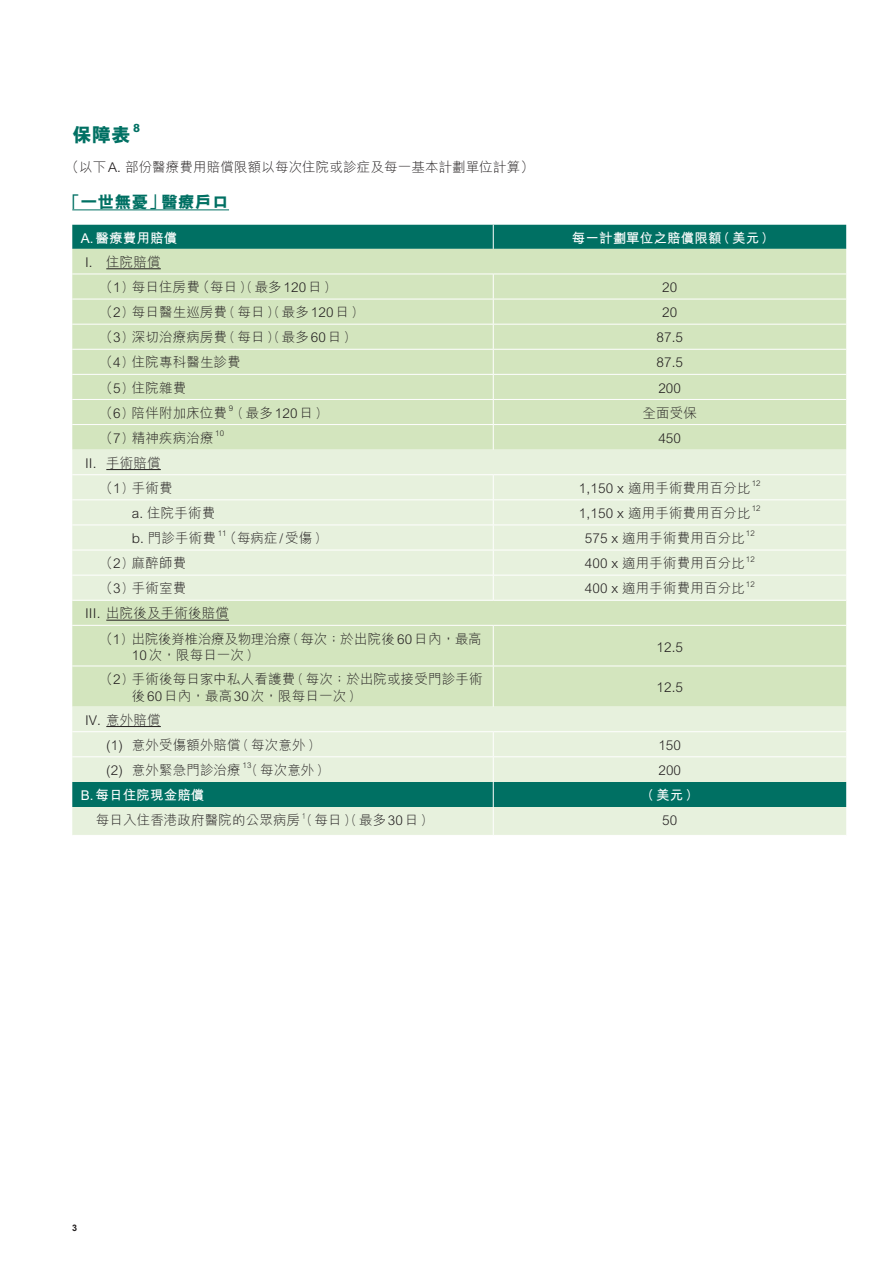
<style>
.page{position:relative;width:893px;height:1263px;background:#fff}
.page>*{position:absolute;margin:0;border:0;box-sizing:border-box;transform-origin:0 0}
.t1{font:800 19.5px "M Hei HK";color:#007063}
.t2{font:800 16.5px "M Hei HK";letter-spacing:.025em;color:#007063}
.t3{font:300 13.5px/25px "M Hei HK";letter-spacing:.01em;color:#231f20}
.t4{font:700 13.5px "M Hei HK";letter-spacing:.01em;color:#fff}
.t5{font:800 11.4px "M Hei HK";color:#007063}
.t6{font:700 9px "Arial";color:#231f20}
.t7{font:300 7.8px "M Hei HK";letter-spacing:.01em;color:#231f20}
</style>
<div class="page">
<hr style="left:72px;top:209px;width:157px;height:1px;background:#007063">
<div style="left:72px;top:225px;width:774px;height:24px;background:#007063"></div>
<div style="left:72px;top:249px;width:774px;height:201px;background:#d3e5be"></div>
<svg style="left:72px;top:450px;width:774px;height:385px;background:#d2e5cc"></svg>
<svg style="left:493px;top:225px;width:1px;height:24px"></svg>
<hr style="left:72px;top:274px;width:421px;height:1px;background:#fff">
<hr style="left:493px;top:274px;width:353px;height:1px;background:#fff">
<hr style="left:72px;top:299px;width:421px;height:1px;background:#fff">
<hr style="left:493px;top:299px;width:353px;height:1px;background:#fff">
<hr style="left:72px;top:324px;width:421px;height:1px;background:#fff">
<hr style="left:493px;top:324px;width:353px;height:1px;background:#fff">
<hr style="left:72px;top:349px;width:421px;height:1px;background:#fff">
<hr style="left:493px;top:349px;width:353px;height:1px;background:#fff">
<hr style="left:72px;top:374px;width:421px;height:1px;background:#fff">
<hr style="left:493px;top:374px;width:353px;height:1px;background:#fff">
<hr style="left:72px;top:399px;width:421px;height:1px;background:#fff">
<hr style="left:493px;top:399px;width:353px;height:1px;background:#fff">
<svg style="left:493px;top:274px;width:1px;height:176px"></svg>
<svg style="left:493px;top:475px;width:1px;height:125px"></svg>
<hr style="left:493px;top:626px;width:1px;height:40px;background:#fff">
<hr style="left:493px;top:666px;width:1px;height:41px;background:#fff">
<svg style="left:493px;top:732px;width:1px;height:103px"></svg>
<hr style="left:72px;top:424px;width:421px;height:1px;background:#fff">
<hr style="left:493px;top:424px;width:353px;height:1px;background:#fff">
<hr style="left:72px;top:474px;width:421px;height:1px;background:#fff">
<hr style="left:493px;top:474px;width:353px;height:1px;background:#fff">
<hr style="left:72px;top:499px;width:421px;height:1px;background:#fff">
<hr style="left:493px;top:499px;width:353px;height:1px;background:#fff">
<hr style="left:72px;top:525px;width:421px;height:1px;background:#fff">
<hr style="left:493px;top:525px;width:353px;height:1px;background:#fff">
<hr style="left:72px;top:550px;width:421px;height:1px;background:#fff">
<hr style="left:493px;top:550px;width:353px;height:1px;background:#fff">
<hr style="left:72px;top:575px;width:421px;height:1px;background:#fff">
<hr style="left:493px;top:575px;width:353px;height:1px;background:#fff">
<hr style="left:72px;top:600px;width:421px;height:1px;background:#fff">
<hr style="left:493px;top:600px;width:353px;height:1px;background:#fff">
<hr style="left:72px;top:625px;width:421px;height:1px;background:#fff">
<hr style="left:493px;top:625px;width:353px;height:1px;background:#fff">
<hr style="left:72px;top:666px;width:421px;height:1px;background:#fff">
<hr style="left:493px;top:666px;width:353px;height:1px;background:#fff">
<hr style="left:72px;top:731px;width:421px;height:1px;background:#fff">
<hr style="left:493px;top:731px;width:353px;height:1px;background:#fff">
<hr style="left:72px;top:756px;width:421px;height:1px;background:#fff">
<hr style="left:493px;top:756px;width:353px;height:1px;background:#fff">
<hr style="left:106px;top:268px;width:55px;height:1px;background:#231f20">
<hr style="left:106px;top:469px;width:55px;height:1px;background:#231f20">
<hr style="left:106px;top:620px;width:123px;height:1px;background:#231f20">
<hr style="left:106px;top:726px;width:55px;height:1px;background:#231f20">
<h1 class="t1" style="left:72px;top:121px;width:60px">保障表</h1>
<p class="t5" style="left:133px;top:120px;width:8px">8</p>
<p class="t3" style="left:66px;top:154px;width:470px">（以下A. 部份醫療費用賠償限額以每次住院或診症及每一基本計劃單位計算）</p>
<p class="t2" style="left:64px;top:191px;width:166px">「一世無憂」醫療戶口</p>
<p class="t4" style="left:81px;top:228px;width:98px">A.醫療費用賠償</p>
<p class="t4" style="left:572px;top:228px;width:197px">每一計劃單位之賠償限額(美元)</p>
<p class="t3" style="left:100px;top:249px;width:232px;text-indent:-15px">I. 住院賠償<br>（1) 每日住房費（每日 )(最多 120日 )</p>
<p class="t3" style="left:662px;top:274px;width:17px">20</p>
<p class="t3" style="left:100px;top:299px;width:260px">（2) 每日醫生巡房費 (每日 )(最多 120日 )</p>
<p class="t3" style="left:662px;top:299px;width:17px">20</p>
<p class="t3" style="left:100px;top:324px;width:252px">（3) 深切治療病房費 (每日 )(最多 60日 )</p>
<p class="t3" style="left:656px;top:324px;width:28px">87.5</p>
<p class="t3" style="left:100px;top:349px;width:143px">（4) 住院專科醫生診費</p>
<p class="t3" style="left:656px;top:349px;width:28px">87.5</p>
<p class="t3" style="left:100px;top:374px;width:88px">（5) 住院雜費</p>
<p class="t3" style="left:658px;top:374px;width:24px">200</p>
<p class="t3" style="left:100px;top:400px;width:129px">（6) 陪伴附加床位費</p>
<p class="t7" style="left:229px;top:403px;width:6px">9</p>
<p class="t3" style="left:237px;top:400px;width:86px">(最多120日)</p>
<p class="t3" style="left:642px;top:400px;width:56px">全面受保</p>
<p class="t3" style="left:100px;top:425px;width:115px">（7) 精神疾病治療</p>
<p class="t7" style="left:215px;top:428px;width:10px">10</p>
<p class="t3" style="left:658px;top:425px;width:24px">450</p>
<p class="t3" style="left:100px;top:450px;width:75px;text-indent:-15px">II. 手術賠償（1) 手術費</p>
<p class="t3" style="left:579px;top:475px;width:173px">1,150 x 適用手術費用百分比</p>
<p class="t7" style="left:752px;top:478px;width:10px">12</p>
<p class="t3" style="left:132px;top:500px;width:85px">a. 住院手術費</p>
<p class="t3" style="left:579px;top:500px;width:173px">1,150 x 適用手術費用百分比</p>
<p class="t7" style="left:752px;top:503px;width:10px">12</p>
<p class="t3" style="left:132px;top:525px;width:86px">b. 門診手術費</p>
<p class="t7" style="left:218px;top:528px;width:10px">11</p>
<p class="t3" style="left:223px;top:525px;width:99px">（每病症/受傷 )</p>
<p class="t3" style="left:585px;top:525px;width:162px">575 x 適用手術費用百分比</p>
<p class="t7" style="left:746px;top:528px;width:10px">12</p>
<p class="t3" style="left:100px;top:550px;width:88px">（2) 麻醉師費</p>
<p class="t3" style="left:585px;top:550px;width:162px">400 x 適用手術費用百分比</p>
<p class="t7" style="left:746px;top:553px;width:10px">12</p>
<p class="t3" style="left:100px;top:575px;width:88px">（3) 手術室費</p>
<p class="t3" style="left:585px;top:575px;width:162px">400 x 適用手術費用百分比</p>
<p class="t7" style="left:746px;top:578px;width:10px">12</p>
<p class="t3" style="left:100px;top:600px;width:384px;text-indent:-15px">III. 出院後及手術後賠償<br>（1) 出院後脊椎治療及物理治療 (每次；於出院後 60 日內，最高</p>
<p class="t3" style="left:132px;top:642px;width:122px">10次，限每日一次 )</p>
<p class="t3" style="left:656px;top:634px;width:28px">12.5</p>
<p class="t3" style="left:132px;top:670px;width:352px;line-height:16.5px;text-indent:-32px">（2) 手術後每日家中私人看護費 (每次；於出院或接受門診手術後 60日內，最高 30次，限每日一次 )</p>
<p class="t3" style="left:656px;top:674px;width:28px">12.5</p>
<p class="t3" style="left:106px;top:707px;width:209px;text-indent:-21px">IV. 意外賠償<br>(1) 意外受傷額外賠償 (每次意外 )</p>
<p class="t3" style="left:658px;top:732px;width:24px">150</p>
<p class="t3" style="left:106px;top:757px;width:136px">(2) 意外緊急門診治療</p>
<p class="t7" style="left:243px;top:760px;width:10px">13</p>
<p class="t3" style="left:251px;top:757px;width:73px">(每次意外 )</p>
<p class="t3" style="left:658px;top:757px;width:24px">200</p>
<p class="t4" style="left:81px;top:785px;width:125px">B.每日住院現金賠償</p>
<p class="t4" style="left:648px;top:785px;width:46px">(美元)</p>
<p class="t3" style="left:96px;top:807px;width:333px">每日入住香港政府醫院的公眾病房 (每日 )(最多 30日 )</p>
<p class="t7" style="left:302px;top:810px;width:5px">1</p>
<p class="t3" style="left:662px;top:807px;width:17px">50</p>
<p class="t6" style="left:72px;top:1222px;width:7px">3</p>
</div>
